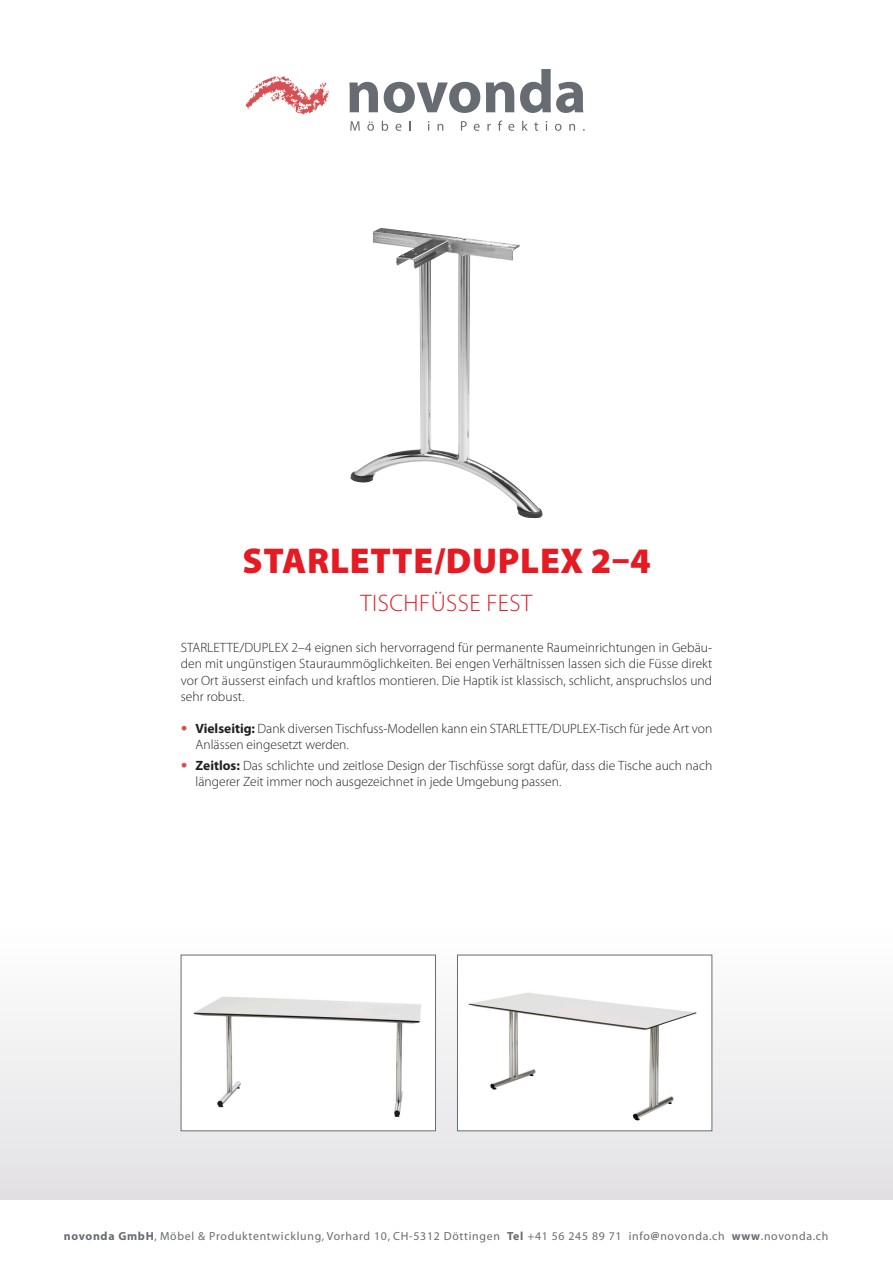
<style>
.page{position:relative;width:893px;height:1263px;background:#fff}
.page>*{position:absolute;margin:0;border:0;box-sizing:border-box;transform-origin:0 0}
.t1{font:900 36px "Myriad Pro";letter-spacing:.02em;color:#e51a23}
.t2{font:300 24px "Myriad Pro";letter-spacing:.02em;color:#e51a23}
.t3{font:300 13.5px/16.2px "Myriad Pro";color:#231f20}
.t4{font:11.85px "Myriad";letter-spacing:.06em;color:#676c72}
.s1{font-family:"Helvetica Neue LT Std";color:#d54f53}
.s2{font-weight:700}
</style>
<div class="page">
<div style="left:0;top:930px;width:893px;height:269px;background:linear-gradient(to bottom,#fdfdfd,#e3e1e3)"></div>
<svg style="left:349px;top:82px;width:29px;height:30px"></svg>
<svg style="left:384px;top:82px;width:96px;height:31px"></svg>
<svg style="left:486px;top:82px;width:28px;height:30px"></svg>
<svg style="left:520px;top:69px;width:63px;height:44px"></svg>
<svg style="left:350px;top:121px;width:10px;height:10px"></svg>
<svg style="left:367px;top:121px;width:7px;height:10px"></svg>
<svg style="left:382px;top:121px;width:6px;height:10px"></svg>
<svg style="left:396px;top:124px;width:5px;height:7px"></svg>
<svg style="left:438px;top:124px;width:5px;height:7px"></svg>
<svg style="left:461px;top:121px;width:6px;height:10px"></svg>
<svg style="left:474px;top:124px;width:6px;height:7px"></svg>
<svg style="left:487px;top:124px;width:4px;height:7px"></svg>
<svg style="left:498px;top:121px;width:4px;height:10px"></svg>
<svg style="left:508px;top:124px;width:6px;height:7px"></svg>
<svg style="left:522px;top:121px;width:6px;height:10px"></svg>
<svg style="left:534px;top:122px;width:4px;height:9px"></svg>
<svg style="left:555px;top:124px;width:6px;height:7px"></svg>
<svg style="left:569px;top:124px;width:6px;height:7px"></svg>
<svg style="left:245px;top:76px;width:85px;height:39px"></svg>
<img style="left:373px;top:232px;width:42px;height:34px">
<img style="left:183px;top:957px;width:251px;height:172px">
<div style="left:181px;top:955px;width:255px;height:176px;border:1px solid #676c72"></div>
<img style="left:459px;top:957px;width:251px;height:172px">
<div style="left:457px;top:955px;width:255px;height:176px;border:1px solid #676c72"></div>
<p class="t1" style="left:243px;top:541px;width:410px">STARLETTE/DUPLEX 2–4</p>
<p class="t2" style="left:361px;top:589px;width:173px">TISCHFÜSSE FEST</p>
<p class="t3" style="left:181px;top:640px;width:533px;text-align:justify">STARLETTE/DUPLEX 2–4 eignen sich hervorragend für permanente Raumeinrichtungen in Gebäu&shy;den mit ungünstigen Stauraummöglichkeiten. Bei engen Verhältnissen lassen sich die Füsse direkt vor Ort äusserst einfach und kraftlos montieren. Die Haptik ist klassisch, schlicht, anspruchslos und sehr robust.</p>
<p class="t3" style="left:196px;top:721px;width:518px;text-indent:-15px"><span class="s1">•</span> <span class="s2">Vielseitig:</span> Dank diversen Tischfuss-Modellen kann ein STARLETTE/DUPLEX-Tisch für jede Art von<br>Anlässen eingesetzt werden.</p>
<p class="t3" style="left:196px;top:757px;width:518px;text-indent:-15px"><span class="s1">•</span> <span class="s2">Zeitlos:</span> Das schlichte und zeitlose Design der Tischfüsse sorgt dafür, dass die Tische auch nach längerer Zeit immer noch ausgezeichnet in jede Umgebung passen.</p>
<p class="t4" style="left:64px;top:1230px;width:766px"><span class="s2">novonda GmbH</span>, Möbel &amp; Produktentwicklung, Vorhard 10, CH-5312 Döttingen <span class="s2">Tel</span> +41 56 245 89 71 info<span class="s2">@</span>novonda.ch <span class="s2">www</span>.novonda.ch</p>
</div>
